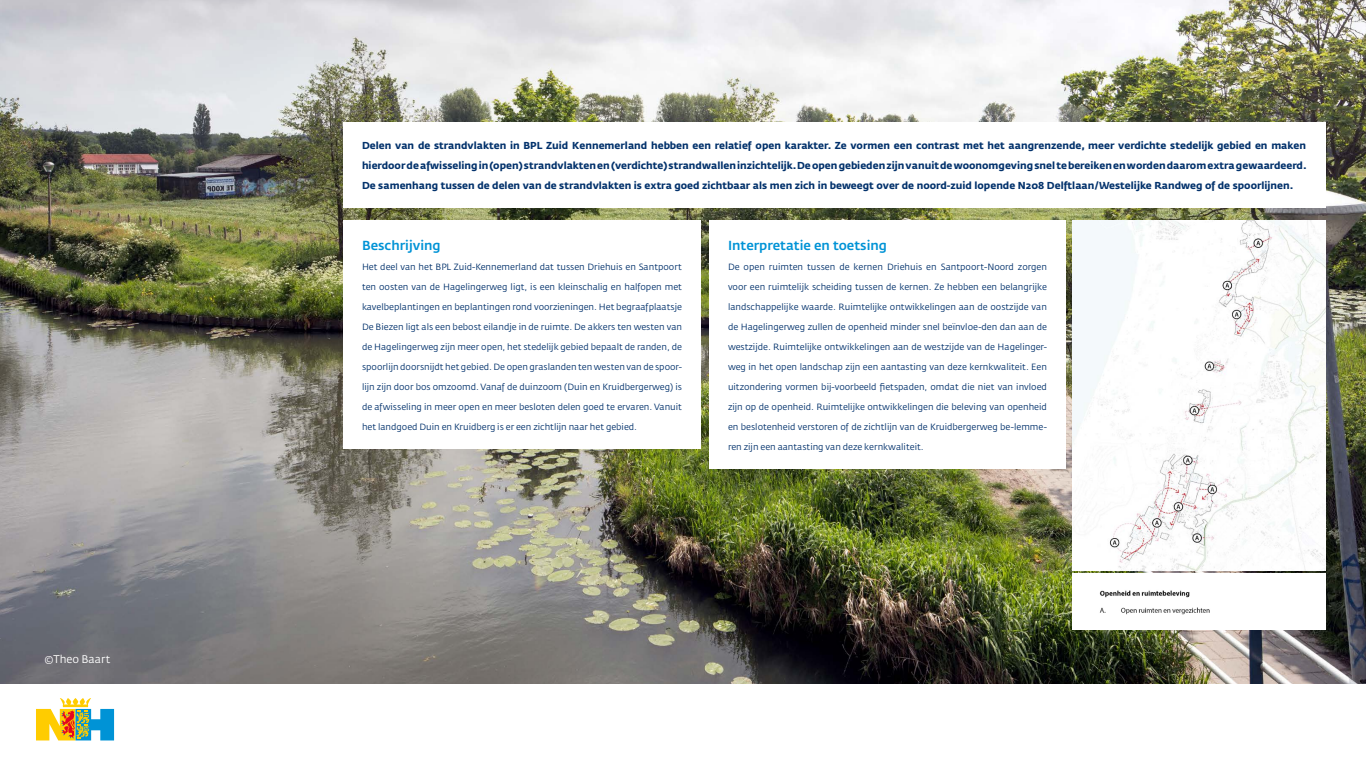
<style>
.page{position:relative;width:1366px;height:768px;background:#fff}
.page>*{position:absolute;margin:0;border:0;box-sizing:border-box;transform-origin:0 0}
.t1{font:500 13px "Fedra Sans Std";color:#0093d6}
.t2{font:11px "Fedra Sans Std";color:#fff}
.t3{font:700 10px/20px "Fedra Sans Std";color:#03326c;text-align:justify}
.t4{font:9px "Fedra Sans Std";color:#03326c}
</style>
<div class="page">
<img style="left:0;top:0;width:1366px;height:684px">
<svg style="left:36px;top:698px;width:78px;height:42px"></svg>
<div style="left:343px;top:122px;width:982px;height:86px;background:#fff"></div>
<div style="left:343px;top:221px;width:358px;height:228px;background:#fff"></div>
<div style="left:709px;top:221px;width:357px;height:248px;background:#fff"></div>
<img style="left:1072px;top:221px;width:253px;height:349px">
<div style="left:1073px;top:573px;width:252px;height:57px;background:#fff"></div>
<img style="left:1099px;top:590px;width:111px;height:25px">
<p class="t2" style="left:44px;top:653px;width:68px">©Theo Baart</p>
<p class="t3" style="left:362px;top:135px;width:946px">Delen van de strandvlakten in BPL Zuid Kennemerland hebben een relatief open karakter. Ze vormen een contrast met het aangrenzende, meer verdichte stedelijk gebied en maken hierdoor de afwisseling in (open) strandvlakten en (verdichte) strandwallen inzichtelijk. De open gebieden zijn vanuit de woonomgeving snel te bereiken en worden daarom extra gewaardeerd.<br>De samenhang tussen de delen van de strandvlakten is extra goed zichtbaar als men zich in beweegt over de noord-zuid lopende N208 Delftlaan/Westelijke Randweg of de spoorlijnen.</p>
<h1 class="t1" style="left:362px;top:237px;width:80px">Beschrijving</h1>
<p class="t4" style="left:362px;top:261px;width:321px">Het deel van het BPL Zuid-Kennemerland dat tussen Driehuis en Santpoort</p>
<p class="t4" style="left:362px;top:281px;width:322px">ten oosten van de Hagelingerweg ligt, is een kleinschalig en halfopen met</p>
<p class="t4" style="left:362px;top:301px;width:322px">kavelbeplantingen en beplantingen rond voorzieningen. Het begraafplaatsje</p>
<p class="t4" style="left:362px;top:321px;width:322px">De Biezen ligt als een bebost eilandje in de ruimte. De akkers ten westen van</p>
<p class="t4" style="left:362px;top:341px;width:322px">de Hagelingerweg zijn meer open, het stedelijk gebied bepaalt de randen, de</p>
<p class="t4" style="left:362px;top:361px;width:322px">spoorlijn doorsnijdt het gebied. De open graslanden ten westen van de spoor-</p>
<p class="t4" style="left:362px;top:381px;width:322px">lijn zijn door bos omzoomd. Vanaf de duinzoom (Duin en Kruidbergerweg) is</p>
<p class="t4" style="left:362px;top:401px;width:322px">de afwisseling in meer open en meer besloten delen goed te ervaren. Vanuit</p>
<p class="t4" style="left:362px;top:421px;width:277px">het landgoed Duin en Kruidberg is er een zichtlijn naar het gebied.</p>
<h1 class="t1" style="left:728px;top:237px;width:161px">Interpretatie en toetsing</h1>
<p class="t4" style="left:728px;top:261px;width:320px">De open ruimten tussen de kernen Driehuis en Santpoort-Noord zorgen</p>
<p class="t4" style="left:728px;top:281px;width:321px">voor een ruimtelijk scheiding tussen de kernen. Ze hebben een belangrijke</p>
<p class="t4" style="left:728px;top:301px;width:320px">landschappelijke waarde. Ruimtelijke ontwikkelingen aan de oostzijde van</p>
<p class="t4" style="left:728px;top:321px;width:321px">de Hagelingerweg zullen de openheid minder snel beïnvloe-den dan aan de</p>
<p class="t4" style="left:728px;top:341px;width:320px">westzijde. Ruimtelijke ontwikkelingen aan de westzijde van de Hagelinger-</p>
<p class="t4" style="left:728px;top:361px;width:320px">weg in het open landschap zijn een aantasting van deze kernkwaliteit. Een</p>
<p class="t4" style="left:728px;top:381px;width:320px">uitzondering vormen bij-voorbeeld fietspaden, omdat die niet van invloed</p>
<p class="t4" style="left:728px;top:401px;width:320px">zijn op de openheid. Ruimtelijke ontwikkelingen die beleving van openheid</p>
<p class="t4" style="left:728px;top:421px;width:320px">en beslotenheid verstoren of de zichtlijn van de Kruidbergerweg be-lemme-</p>
<p class="t4" style="left:728px;top:441px;width:197px">ren zijn een aantasting van deze kernkwaliteit.</p>
</div>
